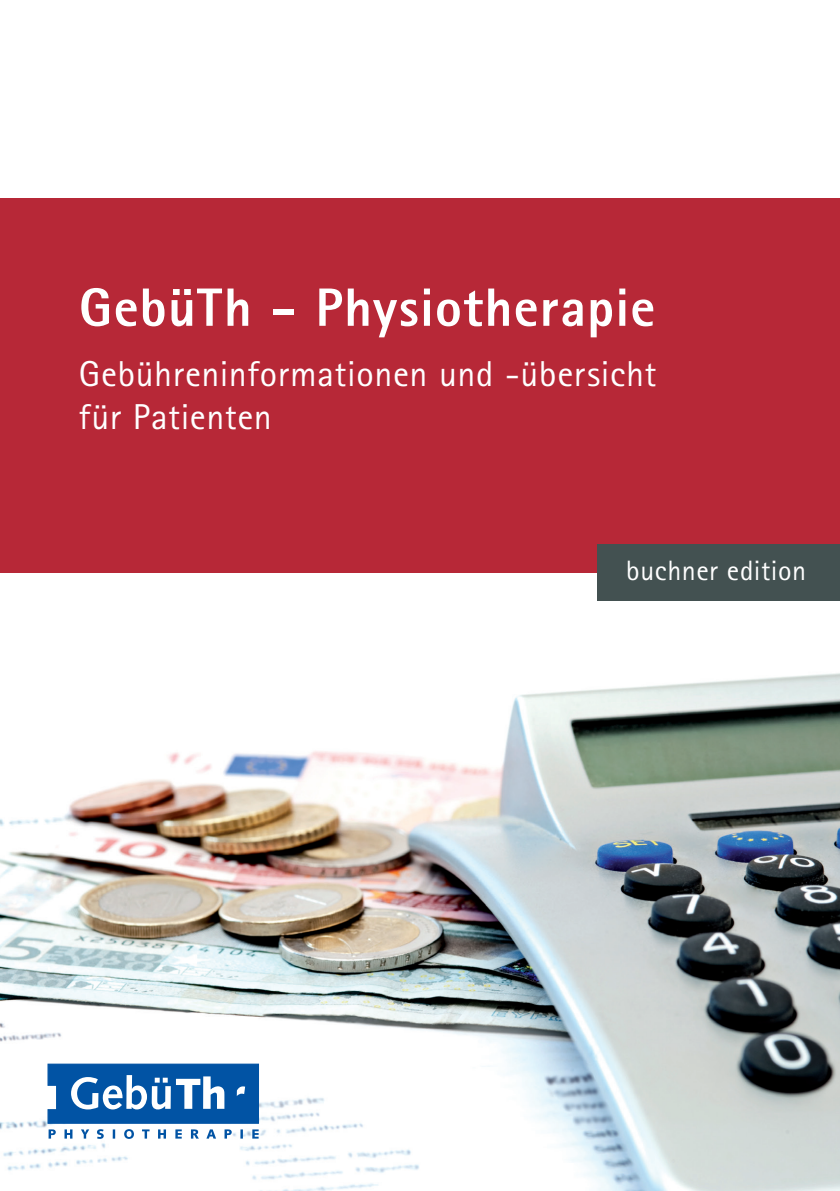
<style>
.page{position:relative;width:840px;height:1191px;background:#fff}
.page>*{position:absolute;margin:0;border:0;box-sizing:border-box;transform-origin:0 0}
.t1{font:800 54px "Rotis Sans Serif";letter-spacing:.02em;color:#fff}
.t2{font:36px/43.2px "Rotis Sans Serif";letter-spacing:.015em;color:#fff}
.t3{font:28px "Rotis Sans Serif";letter-spacing:.02em;color:#fff}
</style>
<div class="page">
<img style="left:1px;top:673px;width:838px;height:518px">
<div style="left:1px;top:198px;width:838px;height:375px;background:#b72837"></div>
<div style="left:597px;top:544px;width:242px;height:57px;background:#435151"></div>
<svg style="left:47px;top:1063px;width:212px;height:75px"></svg>
<h1 class="t1" style="left:79px;top:273px;width:577px">GebüTh - Physiotherapie</h1>
<p class="t2" style="left:79px;top:352px;width:579px">Gebühreninformationen und -übersicht für Patienten</p>
<p class="t3" style="left:626px;top:554px;width:181px">buchner edition</p>
</div>
